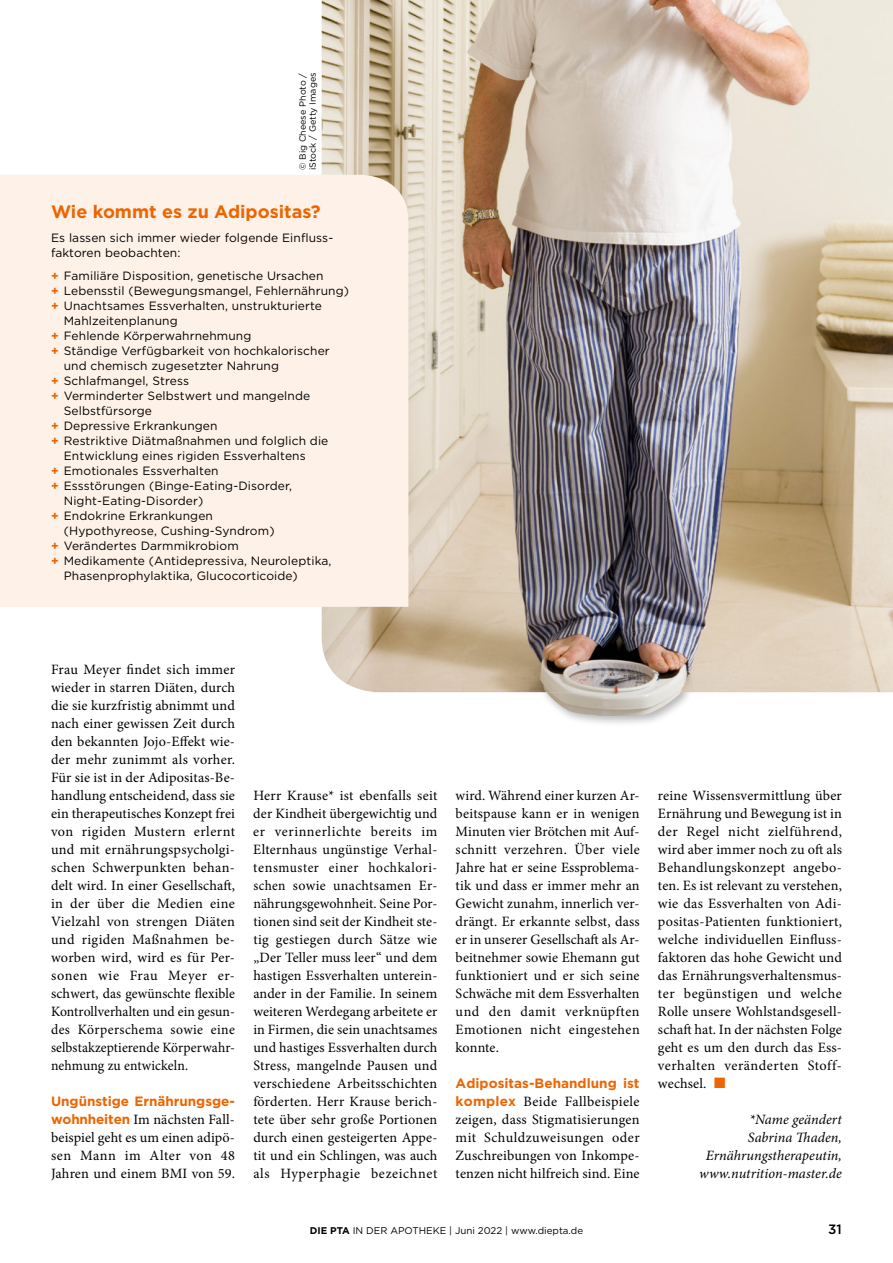
<style>
.page{position:relative;width:893px;height:1263px;background:#fff}
.page>*{position:absolute;margin:0;border:0;box-sizing:border-box;transform-origin:0 0}
.t1{font:700 18px "Gotham";color:#ec6502}
.t2{font:14.25px/18px "Minion Pro";letter-spacing:.01em;color:#000;text-align:justify}
.t3{font:italic 14.25px/18px "Minion Pro";letter-spacing:.005em;color:#000;text-align:right}
.t4{font:700 13.5px "Gotham";color:#ec6502}
.t5{font:500 13.5px "Gotham";color:#000}
.t6{font:12px/15px "Gotham";letter-spacing:.01em;color:#000}
.t7{font:9.75px "Gotham";color:#000}
.t8{font:9px/9.8px "Gotham";color:#000}
.s1{font-weight:700;color:#ec6502}
.s2{font-family:"Gotham";font-weight:700;font-size:13.5px;color:#ec6502}
.s3{color:#ec6502}
.s4{font-weight:700}
</style>
<div class="page">
<div style="left:535px;top:658px;width:162px;height:69px;background:#000;opacity:.3"></div>
<img style="left:540px;top:692px;width:147px;height:24px">
<img style="left:322px;top:0;width:571px;height:692px">
<div style="left:0;top:175px;width:408px;height:432px;background:#fef1e7"></div>
<p class="t8" style="left:298px;top:170px;width:99px;rotate:-90deg">© Big Cheese Photo / iStock / Getty Images</p>
<p class="t1" style="left:51px;top:200px;width:271px">Wie kommt es zu Adipositas?</p>
<p class="t6" style="left:51px;top:230px;width:284px">Es lassen sich immer wieder folgende Einfluss&shy;faktoren beobachten:</p>
<p class="t6" style="left:51px;top:268px;width:274px"><span class="s1">+</span> Familiäre Disposition, genetische Ursachen</p>
<p class="t6" style="left:51px;top:283px;width:300px"><span class="s1">+</span> Lebensstil (Bewegungsmangel, Fehlernährung)</p>
<p class="t6" style="left:51px;top:298px;width:273px"><span class="s1">+</span> Unachtsames Essverhalten, unstrukturierte</p>
<p class="t6" style="left:64px;top:313px;width:115px">Mahlzeitenplanung</p>
<p class="t6" style="left:51px;top:328px;width:202px"><span class="s1">+</span> Fehlende Körperwahrnehmung</p>
<p class="t6" style="left:51px;top:343px;width:280px"><span class="s1">+</span> Ständige Verfügbarkeit von hochkalorischer</p>
<p class="t6" style="left:64px;top:358px;width:217px">und chemisch zugesetzter Nahrung</p>
<p class="t6" style="left:51px;top:373px;width:139px"><span class="s1">+</span> Schlafmangel, Stress</p>
<p class="t6" style="left:51px;top:388px;width:261px"><span class="s1">+</span> Verminderter Selbstwert und mangelnde</p>
<p class="t6" style="left:64px;top:403px;width:90px">Selbstfürsorge</p>
<p class="t6" style="left:51px;top:418px;width:168px"><span class="s1">+</span> Depressive Erkrankungen</p>
<p class="t6" style="left:51px;top:433px;width:279px"><span class="s1">+</span> Restriktive Diätmaßnahmen und folglich die</p>
<p class="t6" style="left:64px;top:448px;width:243px">Entwicklung eines rigiden Essverhaltens</p>
<p class="t6" style="left:51px;top:463px;width:169px"><span class="s1">+</span> Emotionales Essverhalten</p>
<p class="t6" style="left:51px;top:478px;width:242px"><span class="s1">+</span> Essstörungen (Binge-Eating-Disorder,</p>
<p class="t6" style="left:64px;top:493px;width:141px">Night-Eating-Disorder)</p>
<p class="t6" style="left:51px;top:508px;width:163px"><span class="s1">+</span> Endokrine Erkrankungen</p>
<p class="t6" style="left:64px;top:523px;width:212px">(Hypothyreose, Cushing-Syndrom)</p>
<p class="t6" style="left:51px;top:538px;width:189px"><span class="s1">+</span> Verändertes Darmmikrobiom</p>
<p class="t6" style="left:51px;top:553px;width:282px"><span class="s1">+</span> Medikamente (Antidepressiva, Neuroleptika,</p>
<p class="t6" style="left:64px;top:568px;width:235px">Phasenprophylaktika, Glucocorticoide)</p>
<p class="t2" style="left:51px;top:661px;width:186px">Frau Meyer findet sich immer wieder in starren Diäten, durch die sie kurzfristig abnimmt und nach einer gewissen Zeit durch den bekannten Jojo-Effekt wie&shy;der mehr zunimmt als vorher.<br>Für sie ist in der Adipositas-Be&shy;handlung entscheidend, dass sie ein therapeutisches Konzept frei von rigiden Mustern erlernt und mit ernährungspsycholgi&shy;schen Schwerpunkten behan&shy;delt wird. In einer Gesellschaft, in der über die Medien eine Vielzahl von strengen Diäten und rigiden Maßnahmen be&shy;worben wird, wird es für Per&shy;sonen wie Frau Meyer er&shy;schwert, das gewünschte flexible Kontrollverhalten und ein gesun&shy;des Körperschema sowie eine selbstakzeptierende Körperwahr&shy;nehmung zu entwickeln.</p>
<p class="t4" style="left:51px;top:1092px;width:185px">Ungünstige Ernährungsge-</p>
<p class="t2" style="left:51px;top:1111px;width:186px"><span class="s2">wohnheiten</span> Im nächsten Fall&shy;beispiel geht es um einen adipö&shy;sen Mann im Alter von 48<br>Jahren und einem BMI von 59.</p>
<p class="t2" style="left:253px;top:787px;width:186px">Herr Krause* ist ebenfalls seit der Kindheit übergewichtig und er verinnerlichte bereits im Elternhaus ungünstige Verhal&shy;tensmuster einer hochkalori&shy;schen sowie unachtsamen Er&shy;nährungsgewohnheit. Seine Por&shy;tionen sind seit der Kindheit ste&shy;tig gestiegen durch Sätze wie „Der Teller muss leer“ und dem hastigen Essverhalten unterein&shy;ander in der Familie. In seinem weiteren Werdegang arbeitete er in Firmen, die sein unachtsames und hastiges Essverhalten durch Stress, mangelnde Pausen und verschiedene Arbeitsschichten förderten. Herr Krause berich&shy;tete über sehr große Portionen durch einen gesteigerten Appe&shy;tit und ein Schlingen, was auch als Hyperphagie bezeichnet</p>
<p class="t2" style="left:456px;top:787px;width:186px">wird. Während einer kurzen Ar&shy;beitspause kann er in wenigen Minuten vier Brötchen mit Auf&shy;schnitt verzehren. Über viele Jahre hat er seine Essproblema&shy;tik und dass er immer mehr an Gewicht zunahm, innerlich ver&shy;drängt. Er erkannte selbst, dass er in unserer Gesellschaft als Ar&shy;beitnehmer sowie Ehemann gut funktioniert und er sich seine Schwäche mit dem Essverhalten und den damit verknüpften Emotionen nicht eingestehen konnte.</p>
<p class="t4" style="left:456px;top:1074px;width:185px">Adipositas-Behandlung ist</p>
<p class="t2" style="left:456px;top:1093px;width:186px"><span class="s2">komplex</span> Beide Fallbeispiele zeigen, dass Stigmatisierungen mit Schuldzuweisungen oder Zuschreibungen von Inkompe&shy;tenzen nicht hilfreich sind. Eine</p>
<p class="t2" style="left:658px;top:787px;width:186px">reine Wissensvermittlung über Ernährung und Bewegung ist in der Regel nicht zielführend, wird aber immer noch zu oft als Behandlungskonzept angebo&shy;ten. Es ist relevant zu verstehen, wie das Essverhalten von Adi&shy;positas-Patienten funktioniert, welche individuellen Einfluss&shy;faktoren das hohe Gewicht und das Ernährungsverhaltensmus&shy;ter begünstigen und welche Rolle unsere Wohlstandsgesell&shy;schaft hat. In der nächsten Folge geht es um den durch das Ess&shy;verhalten veränderten Stoff&shy;wechsel. <span class="s3">■</span></p>
<p class="t3" style="left:699px;top:1111px;width:144px">*Name geändert<br>Sabrina Thaden,<br>Ernährungstherapeutin, www.nutrition-master.de</p>
<p class="t7" style="left:310px;top:1224px;width:275px"><span class="s4">DIE PTA</span> IN DER APOTHEKE | Juni 2022 | www.diepta.de</p>
<p class="t5" style="left:828px;top:1220px;width:15px">31</p>
</div>
